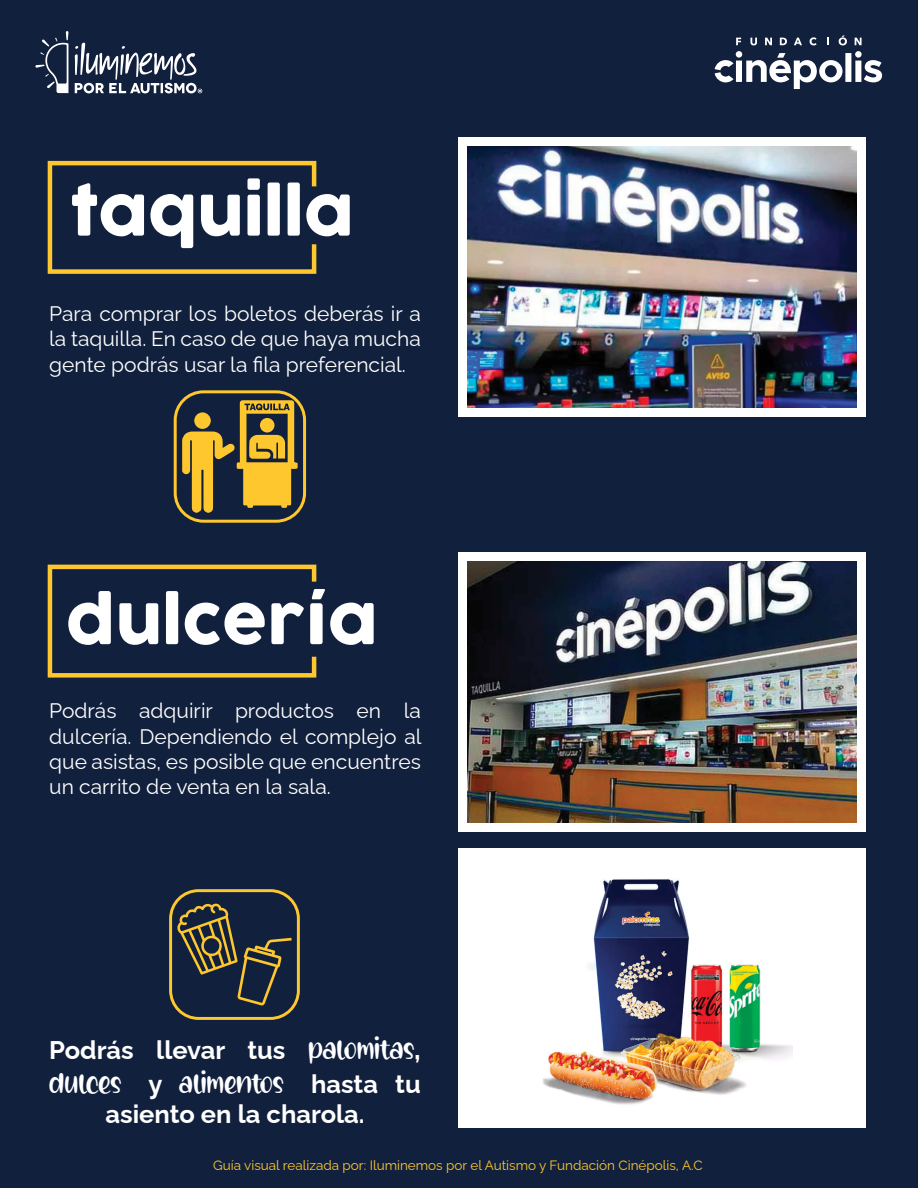
<style>
.page{position:relative;width:918px;height:1188px;background:#11203d}
.page>*{position:absolute;margin:0;border:0;box-sizing:border-box;transform-origin:0 0}
.t1{font:64.5px "Cocogoose";color:#fff}
.t2{font:28.5px "Creamy Sunset";color:#fff}
.t3{font:700 25.5px "Raleway";color:#fff}
.t4{font:21px/25.2px "Raleway";color:#fff;text-align:justify}
.t5{font:13.5px "Raleway";color:#ffc72e}
.s1{font-family:"Creamy Sunset";font-weight:400;font-size:28.5px}
.s2{font-size:28.5px}
.s3{font-family:"Raleway";font-weight:700;font-size:25.5px}
</style>
<div class="page">
<svg style="left:47px;top:160px;width:270px;height:114px"></svg>
<svg style="left:47px;top:564px;width:270px;height:114px"></svg>
<svg style="left:736px;top:38px;width:5px;height:7px"></svg>
<svg style="left:750px;top:38px;width:7px;height:7px"></svg>
<svg style="left:765px;top:38px;width:7px;height:7px"></svg>
<svg style="left:780px;top:38px;width:7px;height:7px"></svg>
<svg style="left:794px;top:38px;width:8px;height:7px"></svg>
<svg style="left:810px;top:37px;width:7px;height:8px"></svg>
<svg style="left:827px;top:38px;width:2px;height:7px"></svg>
<svg style="left:839px;top:35px;width:8px;height:10px"></svg>
<svg style="left:855px;top:38px;width:7px;height:7px"></svg>
<svg style="left:715px;top:51px;width:167px;height:38px"></svg>
<svg style="left:35px;top:31px;width:33px;height:62px"></svg>
<svg style="left:75px;top:43px;width:127px;height:50px"></svg>
<div style="left:458px;top:137px;width:408px;height:279px;background:#fff"></div>
<div style="left:458px;top:552px;width:408px;height:279px;background:#fff"></div>
<div style="left:458px;top:848px;width:408px;height:279px;background:#fff"></div>
<img style="left:467px;top:146px;width:390px;height:261px">
<img style="left:467px;top:561px;width:390px;height:261px">
<img style="left:543px;top:879px;width:249px;height:226px">
<svg style="left:169px;top:889px;width:131px;height:131px"></svg>
<svg style="left:174px;top:390px;width:132px;height:133px"></svg>
<h1 class="t1" style="left:72px;top:167px;width:284px">taquilla</h1>
<p class="t4" style="left:49px;top:299px;width:373px">Para comprar los boletos deberás ir a la taquilla. En caso de que haya mucha gente podrás usar la fila preferencial.</p>
<h1 class="t1" style="left:66px;top:576px;width:313px">dulcería</h1>
<p class="t4" style="left:49px;top:696px;width:374px">Podrás adquirir productos en la dulcería. Dependiendo el complejo al que asistas, es posible que encuentres un carrito de venta en la sala.</p>
<p class="t3" style="left:49px;top:1029px;width:373px">Podrás llevar tus <span class="s1">palomitas</span><span class="s2">,</span></p>
<h2 class="t2" style="left:49px;top:1069px;width:373px">dulces <span class="s3">y</span> alimentos <span class="s3">hasta tu</span></h2>
<p class="t3" style="left:105px;top:1094px;width:261px">asiento en la charola.</p>
<p class="t5" style="left:213px;top:1154px;width:491px">Guía visual realizada por: Iluminemos por el Autismo y Fundación Cinépolis, A.C</p>
</div>
